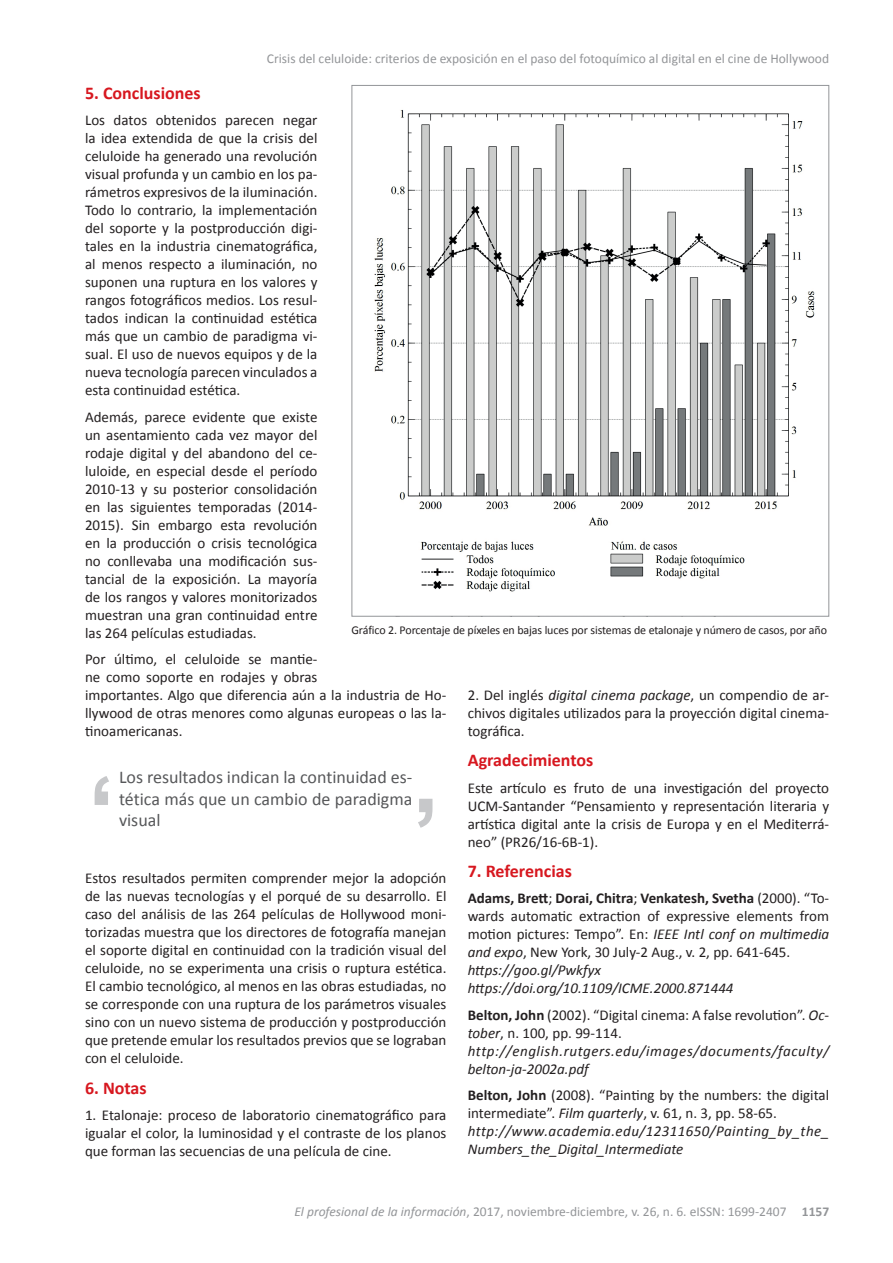
<style>
.page{position:relative;width:893px;height:1263px;background:#fff}
.page>*{position:absolute;margin:0;border:0;box-sizing:border-box;transform-origin:0 0}
.t1{font:18px/21.6px "Calibri";color:#57585a;text-align:justify}
.t2{font:700 18px "Calibri";color:#d7171f}
.t3{font:15px/18px "Calibri";color:#231f20;text-align:justify}
.t4{font:italic 15px/18px "Calibri";letter-spacing:.03em;color:#231f20}
.t5{font:13.5px "Calibri";color:#939598}
.t6{font:12px "Calibri";letter-spacing:-.01em;color:#231f20}
.s1{font-style:italic}
.s2{font-weight:700}
.s3{font-weight:700;font-style:normal}
.s4{font-style:normal}
</style>
<div class="page">
<img style="left:374px;top:110px;width:441px;height:482px">
<svg style="left:418px;top:799px;width:14px;height:29px"></svg>
<svg style="left:95px;top:776px;width:14px;height:29px"></svg>
<p class="t5" style="left:267px;top:50px;width:564px">Crisis del celuloide: criterios de exposición en el paso del fotoquímico al digital en el cine de Hollywood</p>
<p class="t2" style="left:85px;top:81px;width:117px">5. Conclusiones</p>
<p class="t3" style="left:85px;top:111px;width:234px">Los datos obtenidos parecen negar la idea extendida de que la crisis del celuloide ha generado una revolución visual profunda y un cambio en los pa&shy;rámetros expresivos de la iluminación.<br>Todo lo contrario, la implementación del soporte y la postproducción digi&shy;tales en la industria cinematográfica, al menos respecto a iluminación, no suponen una ruptura en los valores y rangos fotográficos medios. Los resul&shy;tados indican la continuidad estética más que un cambio de paradigma vi&shy;sual. El uso de nuevos equipos y de la nueva tecnología parecen vinculados a esta continuidad estética.</p>
<p class="t3" style="left:85px;top:408px;width:234px">Además, parece evidente que existe un asentamiento cada vez mayor del rodaje digital y del abandono del ce&shy;luloide, en especial desde el período 2010-13 y su posterior consolidación en las siguientes temporadas (2014- 2015). Sin embargo esta revolución en la producción o crisis tecnológica no conllevaba una modificación sus&shy;tancial de la exposición. La mayoría de los rangos y valores monitorizados muestran una gran continuidad entre las 264 películas estudiadas.</p>
<p class="t3" style="left:85px;top:650px;width:363px;text-align:left">Por último, el celuloide se mantie-<br>ne como soporte en rodajes y obras<br>importantes. Algo que diferencia aún a la industria de Ho&shy;llywood de otras menores como algunas europeas o las la&shy;tinoamericanas.</p>
<p class="t6" style="left:351px;top:622px;width:477px">Gráfico 2. Porcentaje de píxeles en bajas luces por sistemas de etalonaje y número de casos, por año</p>
<p class="t3" style="left:468px;top:686px;width:363px">2. Del inglés <span class="s1">digital cinema package</span>, un compendio de ar&shy;chivos digitales utilizados para la proyección digital cinema&shy;tográfica.</p>
<p class="t2" style="left:468px;top:749px;width:127px">Agradecimientos</p>
<p class="t3" style="left:468px;top:779px;width:363px">Este artículo es fruto de una investigación del proyecto UCM-Santander “Pensamiento y representación literaria y artística digital ante la crisis de Europa y en el Mediterrá&shy;neo” (PR26/16-6B-1).</p>
<p class="t2" style="left:468px;top:859px;width:106px">7. Referencias</p>
<p class="t3" style="left:468px;top:889px;width:363px;text-align:left"><span class="s2">Adams, Brett</span>; <span class="s2">Dorai, Chitra</span>; <span class="s2">Venkatesh, Svetha</span> (2000). “To&shy;wards automatic extraction of expressive elements from motion pictures: Tempo”. En: <span class="s1">IEEE Intl conf on multimedia and expo</span>, New York, 30 July-2 Aug., v. 2, pp. 641-645. <span class="s1">https://goo.gl/Pwkfyx https://doi.org/10.1109/ICME.2000.871444</span></p>
<p class="t4" style="left:468px;top:1005px;width:363px"><span class="s3">Belton, John</span> <span class="s4">(2002). “Digital cinema: A false revolution”.</span> Oc&shy;tober<span class="s4">, n. 100, pp. 99-114. </span>http://english.rutgers.edu/images/documents/faculty/ belton-ja-2002a.pdf</p>
<p class="t4" style="left:468px;top:1086px;width:363px"><span class="s3">Belton, John</span> <span class="s4">(2008). “Painting by the numbers: the digital intermediate”.</span> Film quarterly<span class="s4">, v. 61, n. 3, pp. 58-65. </span>http://www.academia.edu/12311650/Painting_by_the_ Numbers_the_Digital_Intermediate</p>
<p class="t1" style="left:119px;top:766px;width:295px">Los resultados indican la continuidad es&shy;tética más que un cambio de paradigma visual</p>
<p class="t3" style="left:85px;top:869px;width:363px">Estos resultados permiten comprender mejor la adopción de las nuevas tecnologías y el porqué de su desarrollo. El caso del análisis de las 264 películas de Hollywood moni&shy;torizadas muestra que los directores de fotografía manejan el soporte digital en continuidad con la tradición visual del celuloide, no se experimenta una crisis o ruptura estética.<br>El cambio tecnológico, al menos en las obras estudiadas, no se corresponde con una ruptura de los parámetros visuales sino con un nuevo sistema de producción y postproducción que pretende emular los resultados previos que se lograban con el celuloide.</p>
<p class="t2" style="left:85px;top:1076px;width:63px">6. Notas</p>
<p class="t3" style="left:85px;top:1106px;width:363px">1. Etalonaje: proceso de laboratorio cinematográfico para igualar el color, la luminosidad y el contraste de los planos que forman las secuencias de una película de cine.</p>
<p class="t5" style="left:294px;top:1203px;width:536px"><span class="s1">El profesional de la información</span>, 2017, noviembre-diciembre, v. 26, n. 6. eISSN: 1699-2407 <span class="s2">1157</span></p>
</div>
